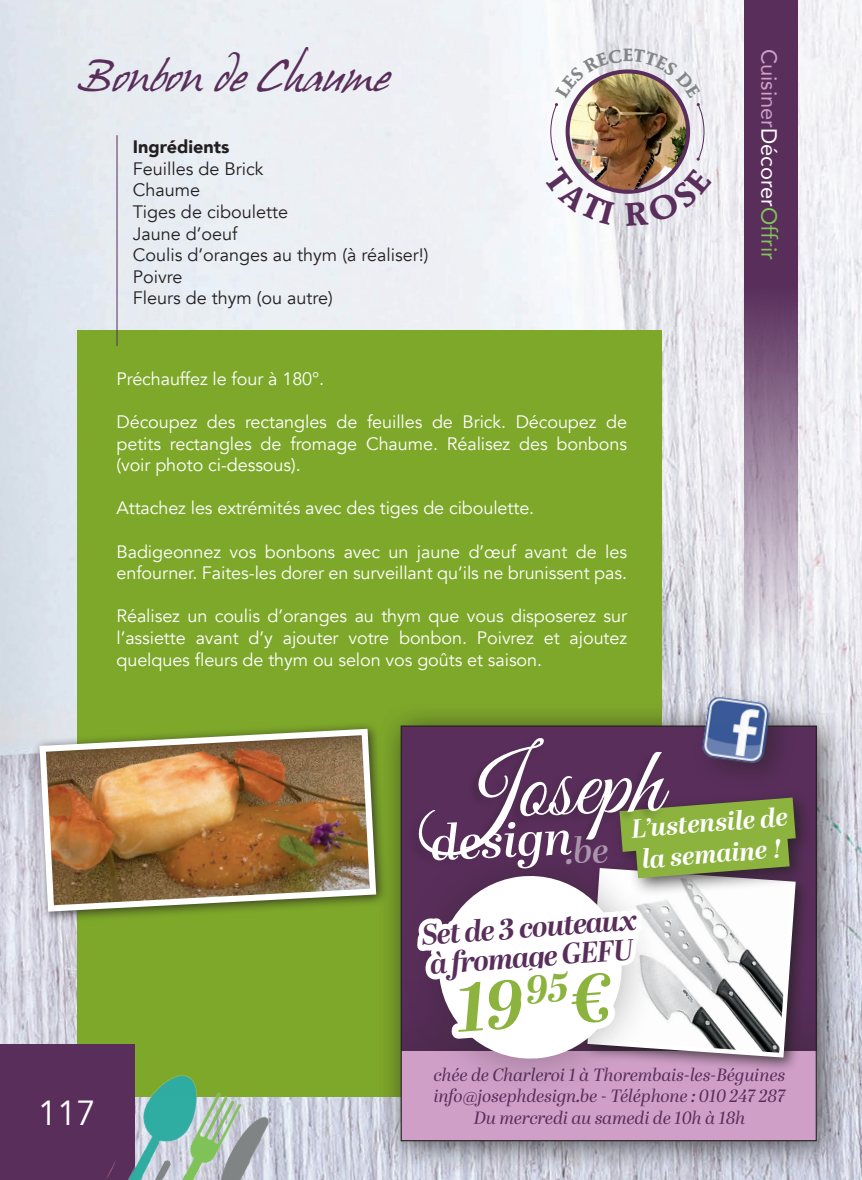
<style>
.page{position:relative;width:862px;height:1180px;background:#fff}
.page>*{position:absolute;margin:0;border:0;box-sizing:border-box;transform-origin:0 0}
.t1{font:96.52px "Great Vibes";color:#fff}
.t2{font:italic 700 68.17px "Abril Display";color:#8cb33e}
.t3{font:italic 600 49.05px "Abril Display";color:#fff}
.t4{font:39.38px "Hans Hand";color:#592e5b}
.t5{font:34.88px "Avenir";color:#fff}
.t6{font:italic 700 29.25px/29.2px "Abril Display";color:#592e5b}
.t7{font:italic 700 26.1px/31.3px "Abril Display";color:#fff}
.t8{font:21.82px "Avenir";color:#cf9fc8}
.t9{font:18px/21.6px "Avenir";letter-spacing:-.005em;color:#fff;text-align:justify}
.t10{font:18px "Avenir";color:#231f20}
.t11{font:900 18px "Avenir";color:#231f20}
.t12{font:italic 17.78px/21.4px "Abril Display";color:#592e5b;text-align:center}
.s1{color:#fff}
.s2{color:#81c559}
</style>
<div class="page">
<img style="left:0;top:0;width:861px;height:1180px">
<svg style="left:744px;top:0;width:53px;height:660px;background:#826385"></svg>
<div style="left:78px;top:330px;width:583px;height:767px;background:#7ea82a"></div>
<hr style="left:116px;top:135px;width:1px;height:211px;background:#592e5b">
<div style="left:377px;top:702px;width:471px;height:472px;background:#231f20;opacity:.75"></div>
<div style="left:401px;top:1051px;width:414px;height:90px;background:#cf9fc8"></div>
<div style="left:580px;top:861px;width:231px;height:213px;background:#231f20;opacity:.75"></div>
<div style="left:401px;top:837px;width:259px;height:260px;background:#231f20;opacity:.36"></div>
<div style="left:610px;top:789px;width:204px;height:109px;background:#231f20;opacity:.75"></div>
<div style="left:0;top:1044px;width:134px;height:136px;background:#592e5b"></div>
<img style="left:105px;top:1062px;width:177px;height:118px">
<div style="left:691px;top:686px;width:107px;height:106px;background:#231f20;opacity:.45"></div>
<img style="left:700px;top:695px;width:70px;height:31px">
<img style="left:567px;top:71px;width:120px;height:121px;border-radius:60px">
<div style="left:32px;top:722px;width:355px;height:201px;background:#231f20;opacity:.75"></div>
<img style="left:36px;top:726px;width:343px;height:189px">
<svg style="left:411px;top:726px;width:384px;height:415px"></svg>
<img style="left:549px;top:49px;width:156px;height:112px">
<svg style="left:543px;top:167px;width:71px;height:58px"></svg>
<svg style="left:625px;top:167px;width:86px;height:59px"></svg>
<p class="t4" style="left:78px;top:54px;width:312px">Bonbon de Chaume</p>
<p class="t11" style="left:133px;top:132px;width:98px">Ingrédients</p>
<p class="t10" style="left:133px;top:158px;width:132px">Feuilles de Brick</p>
<p class="t10" style="left:133px;top:179px;width:69px">Chaume</p>
<p class="t10" style="left:133px;top:201px;width:157px">Tiges de ciboulette</p>
<p class="t10" style="left:133px;top:223px;width:106px">Jaune d’oeuf</p>
<p class="t10" style="left:133px;top:244px;width:297px">Coulis d’oranges au thym (à réaliser!)</p>
<p class="t10" style="left:133px;top:266px;width:51px">Poivre</p>
<p class="t10" style="left:133px;top:287px;width:202px">Fleurs de thym (ou autre)</p>
<p class="t9" style="left:116px;top:368px;width:209px">Préchauffez le four à 180°.</p>
<p class="t9" style="left:116px;top:411px;width:511px">Découpez des rectangles de feuilles de Brick. Découpez de petits rectangles de fromage Chaume. Réalisez des bonbons (voir photo ci-dessous).</p>
<p class="t9" style="left:116px;top:498px;width:419px">Attachez les extrémités avec des tiges de ciboulette.</p>
<p class="t9" style="left:116px;top:541px;width:511px">Badigeonnez vos bonbons avec un jaune d’œuf avant de les enfourner. Faites-les dorer en surveillant qu’ils ne brunissent pas.</p>
<p class="t9" style="left:116px;top:606px;width:512px">Réalisez un coulis d’oranges au thym que vous disposerez sur l’assiette avant d’y ajouter votre bonbon. Poivrez et ajoutez quelques fleurs de thym ou selon vos goûts et saison.</p>
<p class="t8" style="left:786px;top:49px;width:212px;rotate:90deg">Cuisiner<span class="s1">Décorer</span><span class="s2">Offrir</span></p>
<p class="t1" style="left:421px;top:737px;width:240px;rotate:-2deg">Joseph</p>
<p class="t7" style="left:629px;top:815px;width:158px;rotate:-5deg">L’ustensile de la semaine !</p>
<p class="t3" style="left:429px;top:808px;width:143px;rotate:-2deg">design</p>
<p class="t5" style="left:38px;top:1092px;width:60px">117</p>
<p class="t6" style="left:420px;top:922px;width:217px;rotate:-4deg">Set de 3 couteaux à fromage GEFU</p>
<p class="t2" style="left:452px;top:960px;width:157px;rotate:-4deg">19<sup>95</sup>€</p>
<p class="t12" style="left:433px;top:1065px;width:353px">chée de Charleroi 1 à Thorembais-les-Béguines info@josephdesign.be - Téléphone : 010 247 287<br>Du mercredi au samedi de 10h à 18h</p>
</div>
